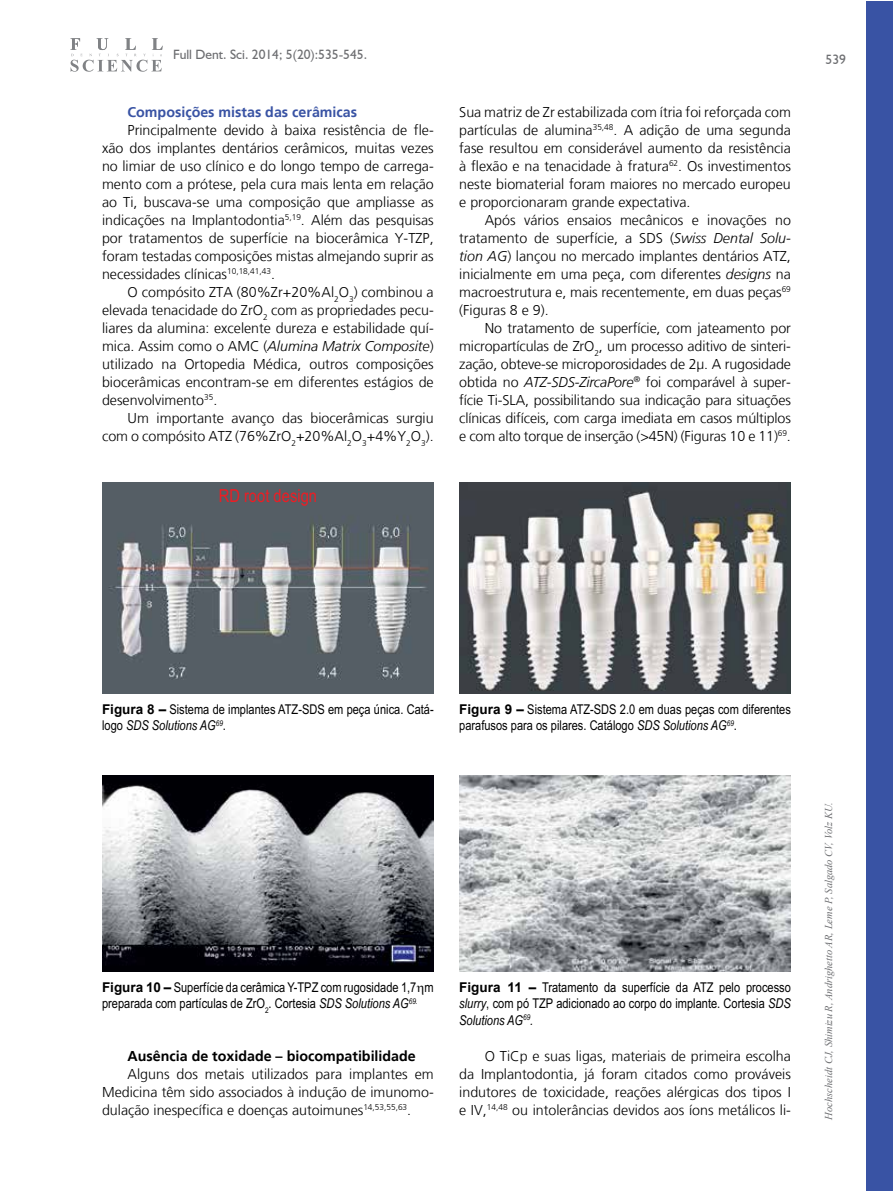
<style>
.page{position:relative;width:893px;height:1191px;background:#fff}
.page>*{position:absolute;margin:0;border:0;box-sizing:border-box;transform-origin:0 0}
.t1{font:18px "Arial Narrow";color:#ed1d24}
.t2{font:300 14.25px/18px "Frutiger LT";color:#000;text-align:justify}
.t3{font:700 14.25px "Frutiger LT";color:#000}
.t4{font:700 14.25px "Frutiger LT";color:#3953a4}
.t5{font:13.5px/16.2px "Arial Narrow";color:#000}
.t6{font:13.5px "Humanist 521 BT";color:#6d6e71}
.t7{font:italic 10.5px "Times New Roman";color:#6d6e71}
.s1{font-style:italic}
.s2{font-family:"Arial";font-weight:700}
</style>
<div class="page">
<svg style="left:70px;top:38px;width:93px;height:34px"></svg>
<div style="left:866px;top:1px;width:26px;height:1190px;background:#3953a4"></div>
<img style="left:459px;top:483px;width:332px;height:210px">
<img style="left:102px;top:775px;width:332px;height:196px">
<img style="left:459px;top:775px;width:332px;height:196px">
<img style="left:102px;top:483px;width:332px;height:210px">
<p class="t6" style="left:173px;top:46px;width:195px">Full Dent. Sci. 2014; 5(20):535-545.</p>
<p class="t4" style="left:128px;top:104px;width:231px">Composições mistas das cerâmicas</p>
<p class="t2" style="left:102px;top:121px;width:333px;text-indent:26px">Principalmente devido à baixa resistência de fle&shy;xão dos implantes dentários cerâmicos, muitas vezes no limiar de uso clínico e do longo tempo de carrega&shy;mento com a prótese, pela cura mais lenta em relação ao Ti, buscava-se uma composição que ampliasse as indicações na Implantodontia<sup>5,19</sup>. Além das pesquisas por tratamentos de superfície na biocerâmica Y-TZP, foram testadas composições mistas almejando suprir as necessidades clínicas<sup>10,18,41,43</sup>.</p>
<p class="t2" style="left:102px;top:283px;width:333px;text-indent:26px">O compósito ZTA (80%Zr+20%Al<sub>2</sub>O<sub>3</sub>) combinou a elevada tenacidade do ZrO<sub>2</sub> com as propriedades pecu&shy;liares da alumina: excelente dureza e estabilidade quí&shy;mica. Assim como o AMC (<span class="s1">Alumina Matrix Composite</span>) utilizado na Ortopedia Médica, outros composições biocerâmicas encontram-se em diferentes estágios de desenvolvimento<sup>35</sup>.</p>
<p class="t2" style="left:102px;top:409px;width:333px;text-align:right">Um importante avanço das biocerâmicas surgiu com o compósito ATZ (76%ZrO<sub>2</sub>+20%Al<sub>2</sub>O<sub>3</sub>+4%Y<sub>2</sub>O<sub>3</sub>).</p>
<p class="t1" style="left:219px;top:489px;width:100px">RD root design</p>
<p class="t2" style="left:459px;top:103px;width:333px">Sua matriz de Zr estabilizada com ítria foi reforçada com partículas de alumina<sup>35,48</sup>. A adição de uma segunda fase resultou em considerável aumento da resistência à flexão e na tenacidade à fratura<sup>62</sup>. Os investimentos neste biomaterial foram maiores no mercado europeu e proporcionaram grande expectativa.</p>
<p class="t2" style="left:459px;top:211px;width:333px;text-indent:26px">Após vários ensaios mecânicos e inovações no tratamento de superfície, a SDS (<span class="s1">Swiss Dental Solu&shy;tion AG</span>) lançou no mercado implantes dentários ATZ, inicialmente em uma peça, com diferentes <span class="s1">designs</span> na macroestrutura e, mais recentemente, em duas peças<sup>69 </sup>(Figuras 8 e 9).</p>
<p class="t2" style="left:459px;top:319px;width:333px;text-indent:26px">No tratamento de superfície, com jateamento por micropartículas de ZrO<sub>2</sub>, um processo aditivo de sinteri&shy;zação, obteve-se microporosidades de 2μ. A rugosidade obtida no <span class="s1">ATZ-SDS-ZircaPore</span><sup>®</sup> foi comparável à super&shy;fície Ti-SLA, possibilitando sua indicação para situações clínicas difíceis, com carga imediata em casos múltiplos e com alto torque de inserção (&gt;45N) (Figuras 10 e 11)<sup>69</sup>.</p>
<p class="t6" style="left:825px;top:51px;width:22px">539</p>
<p class="t5" style="left:102px;top:702px;width:333px"><span class="s2">Figura 8 –</span> Sistema de implantes ATZ-SDS em peça única. Catá&shy;logo <span class="s1">SDS Solutions AG</span><sup>69</sup>.</p>
<p class="t5" style="left:459px;top:702px;width:333px"><span class="s2">Figura 9 –</span> Sistema ATZ-SDS 2.0 em duas peças com diferentes parafusos para os pilares. Catálogo <span class="s1">SDS Solutions AG</span><sup>69</sup>.</p>
<p class="t5" style="left:102px;top:980px;width:333px"><span class="s2">Figura 10 –</span> Superfície da cerâmica Y-TPZ com rugosidade 1,7 m preparada com partículas de ZrO<sub>2</sub>. Cortesia <span class="s1">SDS Solutions AG</span><sup>69.</sup></p>
<p class="t5" style="left:459px;top:980px;width:333px;text-align:justify"><span class="s2">Figura 11 –</span> Tratamento da superfície da ATZ pelo processo <span class="s1">slurry</span>, com pó TZP adicionado ao corpo do implante. Cortesia <span class="s1">SDS Solutions AG</span><sup>69</sup><span class="s1">.</span></p>
<p class="t3" style="left:128px;top:1047px;width:290px">Ausência de toxidade – biocompatibilidade</p>
<p class="t2" style="left:102px;top:1065px;width:333px;text-indent:26px">Alguns dos metais utilizados para implantes em Medicina têm sido associados à indução de imunomo&shy;dulação inespecífica e doenças autoimunes<sup>14,53,55,63</sup>.</p>
<p class="t2" style="left:459px;top:1047px;width:333px;text-indent:26px">O TiCp e suas ligas, materiais de primeira escolha da Implantodontia, já foram citados como prováveis indutores de toxicidade, reações alérgicas dos tipos I e IV,<sup>14,48</sup> ou intolerâncias devidos aos íons metálicos li-</p>
<p class="t7" style="left:823px;top:1119px;width:319px;rotate:-90deg">Hochscheidt CJ, Shimizu R, Andrighetto AR, Leme P, Salgado CV, Volz KU.</p>
</div>
